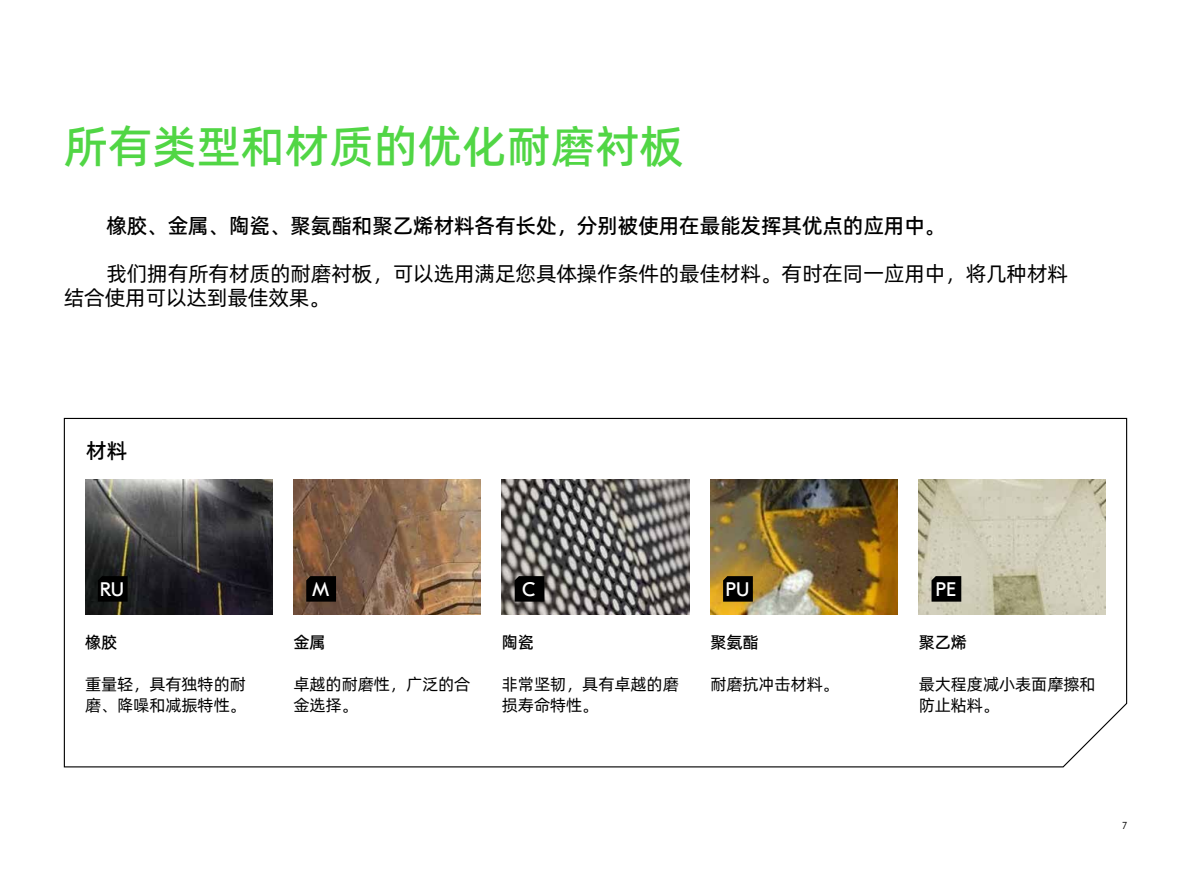
<style>
.page{position:relative;width:1191px;height:893px;background:#fff}
.page>*{position:absolute;margin:0;border:0;box-sizing:border-box;transform-origin:0 0}
.t1{font:45px "Alibaba Pu Hui Ti 2 65 Medium";color:#51d645}
.t2{font:21px/24px "Alibaba Pu Hui Ti 2 55 Regular";letter-spacing:-.01em;color:#000}
.t3{font:21px "Alibaba Pu Hui Ti 2 65 Medium";letter-spacing:-.01em;color:#000}
.t4{font:19.5px "GT Eesti Text";color:#fff}
.t5{font:16.5px/21px "Alibaba Pu Hui Ti 2 55 Regular";letter-spacing:-.01em;color:#000}
.t6{font:16.5px "Alibaba Pu Hui Ti 2 65 Medium";letter-spacing:-.01em;color:#000}
.t7{font:300 10.5px "GT Eesti Pro Text";color:#000}
</style>
<div class="page">
<svg style="left:63px;top:417px;width:1064px;height:351px"></svg>
<img style="left:85px;top:480px;width:187px;height:134px">
<img style="left:293px;top:480px;width:187px;height:134px">
<img style="left:502px;top:480px;width:187px;height:134px">
<img style="left:710px;top:480px;width:187px;height:134px">
<img style="left:918px;top:480px;width:188px;height:134px">
<svg style="left:98px;top:576px;width:30px;height:26px"></svg>
<svg style="left:306px;top:576px;width:30px;height:26px"></svg>
<svg style="left:514px;top:576px;width:30px;height:26px"></svg>
<svg style="left:723px;top:576px;width:30px;height:26px"></svg>
<svg style="left:931px;top:576px;width:30px;height:26px"></svg>
<h1 class="t1" style="left:64px;top:111px;width:621px">所有类型和材质的优化耐磨衬板</h1>
<p class="t3" style="left:106px;top:209px;width:840px">橡胶、金属、陶瓷、聚氨酯和聚乙烯材料各有长处，分别被使用在最能发挥其优点的应用中。</p>
<p class="t2" style="left:64px;top:260px;width:1006px;text-indent:43px">我们拥有所有材质的耐磨衬板，可以选用满足您具体操作条件的最佳材料。有时在同一应用中，将几种材料结合使用可以达到最佳效果。</p>
<p class="t3" style="left:86px;top:434px;width:43px">材料</p>
<p class="t4" style="left:100px;top:579px;width:26px">RU</p>
<p class="t4" style="left:312px;top:579px;width:19px">M</p>
<p class="t4" style="left:522px;top:579px;width:15px">C</p>
<p class="t4" style="left:725px;top:579px;width:25px">PU</p>
<p class="t4" style="left:935px;top:579px;width:22px">PE</p>
<p class="t6" style="left:85px;top:630px;width:34px">橡胶</p>
<p class="t5" style="left:85px;top:673px;width:162px">重量轻，具有独特的耐磨、降噪和减振特性。</p>
<p class="t6" style="left:293px;top:630px;width:34px">金属</p>
<p class="t5" style="left:293px;top:673px;width:178px">卓越的耐磨性，广泛的合金选择。</p>
<p class="t6" style="left:502px;top:630px;width:34px">陶瓷</p>
<p class="t5" style="left:502px;top:673px;width:178px">非常坚韧，具有卓越的磨损寿命特性。</p>
<p class="t6" style="left:710px;top:630px;width:50px">聚氨酯</p>
<p class="t5" style="left:710px;top:673px;width:130px">耐磨抗冲击材料。</p>
<p class="t6" style="left:918px;top:630px;width:50px">聚乙烯</p>
<p class="t5" style="left:918px;top:673px;width:178px">最大程度减小表面摩擦和防止粘料。</p>
<p class="t7" style="left:1122px;top:820px;width:6px">7</p>
</div>
